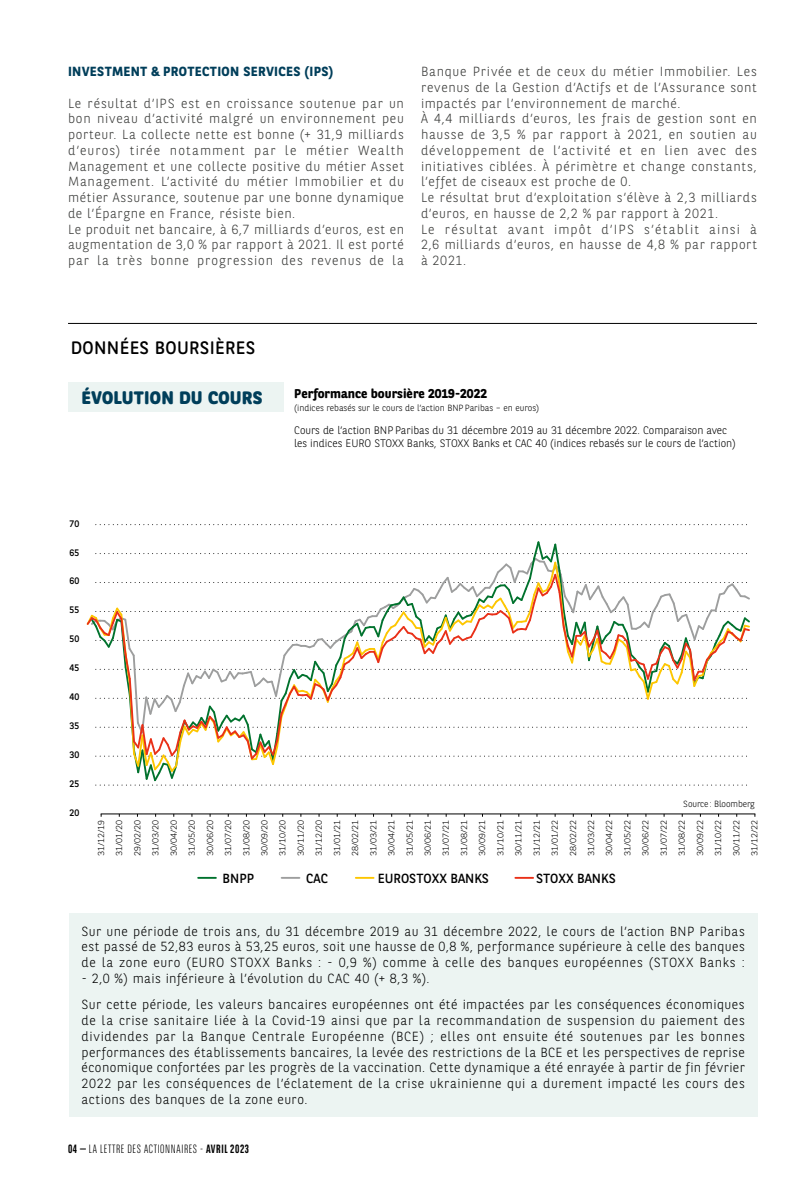
<style>
.page{position:relative;width:808px;height:1191px;background:#fff}
.page>*{position:absolute;margin:0;border:0;box-sizing:border-box;transform-origin:0 0}
.t1{font:18px "BNPP Rounded";letter-spacing:.02em;color:#000}
.t2{font:800 18px "BNPP Rounded";letter-spacing:.01em;color:#003e5a}
.t3{font:300 13.2px/15.8px "BNPP Sans";letter-spacing:.055em;color:#383937}
.t4{font:300 13.2px/15.8px "BNPP Sans";letter-spacing:.04em;color:#000;text-align:justify}
.t5{font:700 13.2px "BNPP Sans";letter-spacing:.025em;color:#003e5a}
.t6{font:13.2px "BNPP Sans";color:#000}
.t7{font:700 12.75px "BNPP Rounded";color:#000}
.t8{font:300 12px "BNPP Sans Condensed";letter-spacing:.05em;color:#000}
.t9{font:300 10.8px/13.5px "BNPP Rounded";color:#000}
.t10{font:9.45px "BNPP Sans";color:#000}
.t11{font:300 9px "BNPP Rounded";color:#000}
.t12{font:300 8.7px/18.1px "BNPP Sans";color:#000;text-align:justify;scale:1.09 1}
.s1{font-weight:700}
</style>
<div class="page">
<hr style="left:68px;top:323px;width:689px;height:1px;background:#000">
<svg style="left:198px;top:877px;width:18px;height:1px"></svg>
<svg style="left:282px;top:877px;width:17px;height:1px"></svg>
<svg style="left:356px;top:877px;width:18px;height:1px"></svg>
<svg style="left:515px;top:877px;width:18px;height:1px"></svg>
<svg style="left:96px;top:524px;width:651px;height:1px"></svg>
<svg style="left:86px;top:541px;width:664px;height:244px"></svg>
<svg style="left:100px;top:813px;width:655px;height:3px"></svg>
<div style="left:69px;top:382px;width:215px;height:30px;background:#ecf4f2"></div>
<div style="left:69px;top:913px;width:689px;height:203px;background:#ecf4f2"></div>
<p class="t5" style="left:68px;top:63px;width:266px">INVESTMENT &amp; PROTECTION SERVICES (IPS)</p>
<p class="t3" style="left:68px;top:95px;width:337px">Le résultat d’IPS est en croissance soutenue par un bon niveau d’activité malgré un environnement peu porteur. La collecte nette est bonne (+ 31,9 milliards d’euros) tirée notamment par le métier Wealth Management et une collecte positive du métier Asset Management. L’activité du métier Immobilier et du métier Assurance, soutenue par une bonne dynamique de l’Épargne en France, résiste bien.<br>Le produit net bancaire, à 6,7 milliards d’euros, est en augmentation de 3,0 % par rapport à 2021. Il est porté par la très bonne progression des revenus de la</p>
<p class="t3" style="left:421px;top:63px;width:337px">Banque Privée et de ceux du métier Immobilier. Les revenus de la Gestion d’Actifs et de l’Assurance sont impactés par l’environnement de marché.<br>À 4,4 milliards d’euros, les frais de gestion sont en hausse de 3,5 % par rapport à 2021, en soutien au développement de l’activité et en lien avec des initiatives ciblées. À périmètre et change constants, l’effet de ciseaux est proche de 0.<br>Le résultat brut d’exploitation s’élève à 2,3 milliards d’euros, en hausse de 2,2 % par rapport à 2021.<br>Le résultat avant impôt d’IPS s’établit ainsi à 2,6 milliards d’euros, en hausse de 4,8 % par rapport à 2021.</p>
<h1 class="t1" style="left:71px;top:335px;width:186px">DONNÉES BOURSIÈRES</h1>
<h1 class="t2" style="left:82px;top:387px;width:183px">ÉVOLUTION DU COURS</h1>
<p class="t10" style="left:69px;top:517px;width:11px">70</p>
<p class="t10" style="left:69px;top:546px;width:11px">65</p>
<p class="t10" style="left:69px;top:574px;width:11px">60</p>
<p class="t10" style="left:69px;top:603px;width:11px">55</p>
<p class="t10" style="left:69px;top:632px;width:11px">50</p>
<p class="t10" style="left:69px;top:661px;width:11px">45</p>
<p class="t10" style="left:69px;top:690px;width:11px">40</p>
<p class="t10" style="left:69px;top:719px;width:11px">35</p>
<p class="t10" style="left:69px;top:748px;width:11px">30</p>
<p class="t10" style="left:69px;top:777px;width:11px">25</p>
<p class="t10" style="left:69px;top:806px;width:11px">20</p>
<p class="t7" style="left:294px;top:384px;width:195px">Performance boursière 2019-2022</p>
<p class="t11" style="left:294px;top:403px;width:247px">(indices rebasés sur le cours de l’action BNP Paribas – en euros)</p>
<p class="t9" style="left:294px;top:423px;width:443px">Cours de l’action BNP Paribas du 31 décembre 2019 au 31 décembre 2022. Comparaison avec les indices EURO STOXX Banks, STOXX Banks et CAC 40 (indices rebasés sur le cours de l’action)</p>
<p class="t11" style="left:683px;top:798px;width:73px">Source : Bloomberg</p>
<p class="t12" style="left:92px;top:856px;width:35px;rotate:-90deg">31/12/19<br>31/01/20<br>29/02/20<br>31/03/20<br>30/04/20<br>31/05/20<br>30/06/20<br>31/07/20<br>31/08/20<br>30/09/20<br>31/10/20<br>30/11/20<br>31/12/20<br>31/01/21<br>28/02/21<br>31/03/21<br>30/04/21<br>31/05/21<br>30/06/21<br>31/07/21<br>31/08/21<br>30/09/21<br>31/10/21<br>30/11/21<br>31/12/21<br>31/01/22<br>28/02/22<br>31/03/22<br>30/04/22<br>31/05/22<br>30/06/22<br>31/07/22<br>31/08/22<br>30/09/22<br>31/10/22<br>30/11/22<br>31/12/22</p>
<p class="t6" style="left:223px;top:869px;width:33px">BNPP</p>
<p class="t6" style="left:306px;top:869px;width:23px">CAC</p>
<p class="t6" style="left:378px;top:869px;width:113px">EUROSTOXX BANKS</p>
<p class="t6" style="left:536px;top:869px;width:81px">STOXX BANKS</p>
<p class="t4" style="left:82px;top:922px;width:665px">Sur une période de trois ans, du 31 décembre 2019 au 31 décembre 2022, le cours de l’action BNP Paribas est passé de 52,83 euros à 53,25 euros, soit une hausse de 0,8 %, performance supérieure à celle des banques de la zone euro (EURO STOXX Banks : - 0,9 %) comme à celle des banques européennes (STOXX Banks :</p>
<p class="t4" style="left:82px;top:964px;width:665px;line-height:26.2px">- 2,0 %) mais inférieure à l’évolution du CAC 40 (+ 8,3 %).<br>Sur cette période, les valeurs bancaires européennes ont été impactées par les conséquences économiques</p>
<p class="t4" style="left:82px;top:1012px;width:665px">de la crise sanitaire liée à la Covid-19 ainsi que par la recommandation de suspension du paiement des dividendes par la Banque Centrale Européenne (BCE) ; elles ont ensuite été soutenues par les bonnes performances des établissements bancaires, la levée des restrictions de la BCE et les perspectives de reprise économique confortées par les progrès de la vaccination. Cette dynamique a été enrayée à partir de fin février 2022 par les conséquences de l’éclatement de la crise ukrainienne qui a durement impacté les cours des actions des banques de la zone euro.</p>
<p class="t8" style="left:68px;top:1141px;width:182px"><span class="s1">04 —</span> LA LETTRE DES ACTIONNAIRES - <span class="s1">AVRIL 2023</span></p>
</div>
